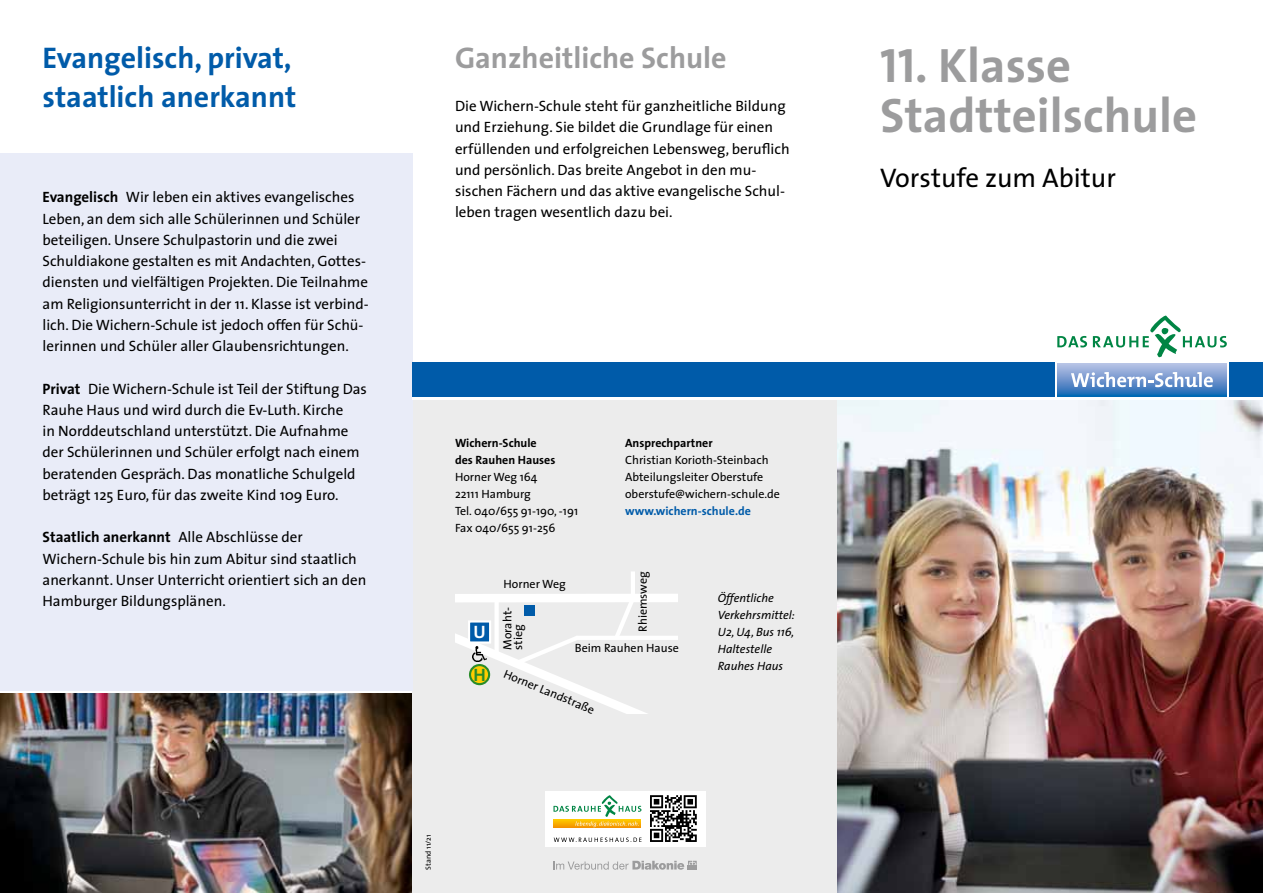
<style>
.page{position:relative;width:1263px;height:893px;background:#fff}
.page>*{position:absolute;margin:0;border:0;box-sizing:border-box;transform-origin:0 0}
.t1{font:700 48.6px/49.8px "The Sans";color:#9c9c9d}
.t2{font:700 30px/38.2px "The Sans";color:#005ba9}
.t3{font:700 30px "The Sans";color:#9c9c9d}
.t4{font:27px "The Sans";color:#000}
.t5{font:700 18px "The Sans";color:#298c29}
.t6{font:700 18px "The Sans";color:#fff}
.t7{font:15px/21.3px "The Sans";color:#000}
.t8{font:12px/17px "The Sans";color:#000}
.t9{font:italic 12px/17px "The Sans";color:#000}
.t10{font:700 12px/17px "The Sans";color:#000}
.t11{font:700 12px "The Sans";color:#005ba9}
.t12{font:7.5px "The Sans";color:#000}
.s1{font-weight:700}
.s2{font-family:"The Sans Bold Caps";font-weight:400}
</style>
<div class="page">
<img style="left:0;top:693px;width:412px;height:200px">
<div style="left:412px;top:381px;width:426px;height:512px;background:#ececec"></div>
<div style="left:0;top:153px;width:412px;height:538px;background:#e9ecf8"></div>
<img style="left:838px;top:400px;width:425px;height:493px">
<div style="left:412px;top:363px;width:851px;height:36px;background:#fff"></div>
<div style="left:412px;top:363px;width:851px;height:34px;background:#005ba9"></div>
<div style="left:1055px;top:315px;width:174px;height:83px;background:#fff"></div>
<hr style="left:1057px;top:363px;width:170px;height:1px;background:#bac7e7">
<hr style="left:1057px;top:364px;width:170px;height:1px;background:#b6c4e6">
<hr style="left:1057px;top:365px;width:170px;height:1px;background:#b2c0e4">
<hr style="left:1057px;top:366px;width:170px;height:1px;background:#adbde2">
<hr style="left:1057px;top:367px;width:170px;height:1px;background:#aabae1">
<hr style="left:1057px;top:368px;width:170px;height:1px;background:#a5b7df">
<hr style="left:1057px;top:369px;width:170px;height:1px;background:#a1b4de">
<hr style="left:1057px;top:370px;width:170px;height:1px;background:#9cb1dc">
<hr style="left:1057px;top:371px;width:170px;height:1px;background:#98aedb">
<hr style="left:1057px;top:372px;width:170px;height:1px;background:#93abd9">
<hr style="left:1057px;top:373px;width:170px;height:1px;background:#90a8d7">
<hr style="left:1057px;top:374px;width:170px;height:1px;background:#8aa5d6">
<hr style="left:1057px;top:375px;width:170px;height:1px;background:#87a2d4">
<hr style="left:1057px;top:376px;width:170px;height:1px;background:#829fd3">
<hr style="left:1057px;top:377px;width:170px;height:1px;background:#7d9cd1">
<hr style="left:1057px;top:378px;width:170px;height:1px;background:#7899cf">
<hr style="left:1057px;top:379px;width:170px;height:1px;background:#7496ce">
<hr style="left:1057px;top:380px;width:170px;height:1px;background:#6e93cc">
<hr style="left:1057px;top:381px;width:170px;height:1px;background:#6a90cb">
<hr style="left:1057px;top:382px;width:170px;height:1px;background:#648dc9">
<hr style="left:1057px;top:383px;width:170px;height:1px;background:#608ac7">
<hr style="left:1057px;top:384px;width:170px;height:1px;background:#5a87c6">
<hr style="left:1057px;top:385px;width:170px;height:1px;background:#5484c4">
<hr style="left:1057px;top:386px;width:170px;height:1px;background:#5082c3">
<hr style="left:1057px;top:387px;width:170px;height:1px;background:#497fc1">
<hr style="left:1057px;top:388px;width:170px;height:1px;background:#447dc0">
<hr style="left:1057px;top:389px;width:170px;height:1px;background:#3d7abe">
<hr style="left:1057px;top:390px;width:170px;height:1px;background:#3877bc">
<hr style="left:1057px;top:391px;width:170px;height:1px;background:#3075bb">
<hr style="left:1057px;top:392px;width:170px;height:1px;background:#2a72b9">
<hr style="left:1057px;top:393px;width:170px;height:1px;background:#2070b7">
<hr style="left:1057px;top:394px;width:170px;height:1px;background:#166db6">
<hr style="left:1057px;top:395px;width:170px;height:1px;background:#036bb4">
<hr style="left:1057px;top:396px;width:170px;height:1px;background:#0069b3">
<hr style="left:1057px;top:397px;width:170px;height:1px;background:#0068b2">
<svg style="left:1071px;top:372px;width:142px;height:15px"></svg>
<svg style="left:1057px;top:336px;width:30px;height:11px"></svg>
<svg style="left:1093px;top:315px;width:134px;height:42px"></svg>
<div style="left:445px;top:594px;width:239px;height:8px;background:#fff"></div>
<hr style="left:631px;top:571px;width:4px;height:29px;background:#fff">
<svg style="left:455px;top:602px;width:192px;height:112px"></svg>
<div style="left:494px;top:597px;width:5px;height:59px;background:#fff"></div>
<div style="left:441px;top:567px;width:14px;height:109px;background:#ececec"></div>
<hr style="left:577px;top:636px;width:108px;height:4px;background:#fff">
<div style="left:678px;top:578px;width:11px;height:83px;background:#ececec"></div>
<img style="left:473px;top:646px;width:13px;height:15px">
<div style="left:545px;top:791px;width:160px;height:55px;background:#fff"></div>
<hr style="left:553px;top:827px;width:88px;height:1px;background:#f39300">
<hr style="left:553px;top:828px;width:88px;height:1px;background:#f39100">
<svg style="left:553px;top:795px;width:88px;height:32px"></svg>
<svg style="left:554px;top:837px;width:87px;height:5px"></svg>
<svg style="left:553px;top:861px;width:144px;height:9px"></svg>
<svg style="left:650px;top:795px;width:47px;height:47px"></svg>
<h2 class="t2" style="left:43px;top:38px;width:255px">Evangelisch, privat, staatlich anerkannt</h2>
<p class="t7" style="left:43px;top:186px;width:328px"><span class="s1">Evangelisch</span> Wir leben ein aktives evangelisches Leben, an dem sich alle Schülerinnen und Schüler beteiligen. Unsere Schulpastorin und die zwei Schuldiakone gestalten es mit Andachten, Gottes&shy;diensten und vielfältigen Projekten. Die Teilnahme am Religionsunterricht in der 11. Klasse ist verbind&shy;lich. Die Wichern-Schule ist jedoch offen für Schü&shy;lerinnen und Schüler aller Glaubensrichtungen.</p>
<p class="t7" style="left:43px;top:377px;width:326px"><span class="s1">Privat</span> Die Wichern-Schule ist Teil der Stiftung Das Rauhe Haus und wird durch die Ev-Luth. Kirche<br>in Norddeutschland unterstützt. Die Aufnahme der Schülerinnen und Schüler erfolgt nach einem beratenden Gespräch. Das monatliche Schulgeld beträgt 125 Euro, für das zweite Kind 109 Euro.</p>
<p class="t7" style="left:43px;top:526px;width:325px"><span class="s1">Staatlich anerkannt</span> Alle Abschlüsse der Wichern-Schule bis hin zum Abitur sind staatlich anerkannt. Unser Unterricht orientiert sich an den Hamburger Bildungsplänen.</p>
<h2 class="t3" style="left:455px;top:33px;width:273px">Ganzheitliche Schule</h2>
<p class="t7" style="left:455px;top:95px;width:336px">Die Wichern-Schule steht für ganzheitliche Bildung und Erziehung. Sie bildet die Grundlage für einen erfüllenden und erfolgreichen Lebensweg, beruflich und persönlich. Das breite Angebot in den mu&shy;sischen Fächern und das aktive evangelische Schul&shy;leben tragen wesentlich dazu bei.</p>
<p class="t10" style="left:455px;top:434px;width:102px">Wichern-Schule des Rauhen Hauses</p>
<p class="t8" style="left:455px;top:468px;width:125px">Horner Weg 164<br>22111 Hamburg<br>Tel. 040/655 91-190, -191<br>Fax 040/655 91-256</p>
<p class="t10" style="left:625px;top:434px;width:89px">Ansprechpartner</p>
<p class="t8" style="left:625px;top:451px;width:156px">Christian Korioth-Steinbach<br>Abteilungsleiter Oberstufe oberstufe@wichern-schule.de</p>
<p class="t11" style="left:625px;top:501px;width:127px">www.wichern-schule.de</p>
<p class="t6" style="left:473px;top:617px;width:14px">U</p>
<p class="t5" style="left:473px;top:660px;width:14px">H</p>
<p class="t8" style="left:504px;top:575px;width:64px">Horner Weg</p>
<p class="t8" style="left:634px;top:632px;width:62px;rotate:-90deg">Rhiemsweg</p>
<p class="t8" style="left:575px;top:640px;width:106px">Beim Rauhen Hause</p>
<p class="t8" style="left:508px;top:665px;width:99px;rotate:23deg">Horner Landstraße</p>
<p class="t8" style="left:502px;top:650px;width:44px;line-height:10.6px;rotate:-90deg">Moraht&shy;stieg</p>
<p class="t9" style="left:718px;top:589px;width:79px">Öffentliche<br>Verkehrsmittel:<br>U2, U4, Bus 116,<br>Haltestelle<br>Rauhes Haus</p>
<p class="t12" style="left:422px;top:870px;width:36px;rotate:-90deg">Stand 11/21</p>
<h1 class="t1" style="left:880px;top:39px;width:318px"><span class="s2">11.</span> Klasse<br>Stadtteilschule</h1>
<h3 class="t4" style="left:880px;top:156px;width:237px">Vorstufe zum Abitur</h3>
</div>
